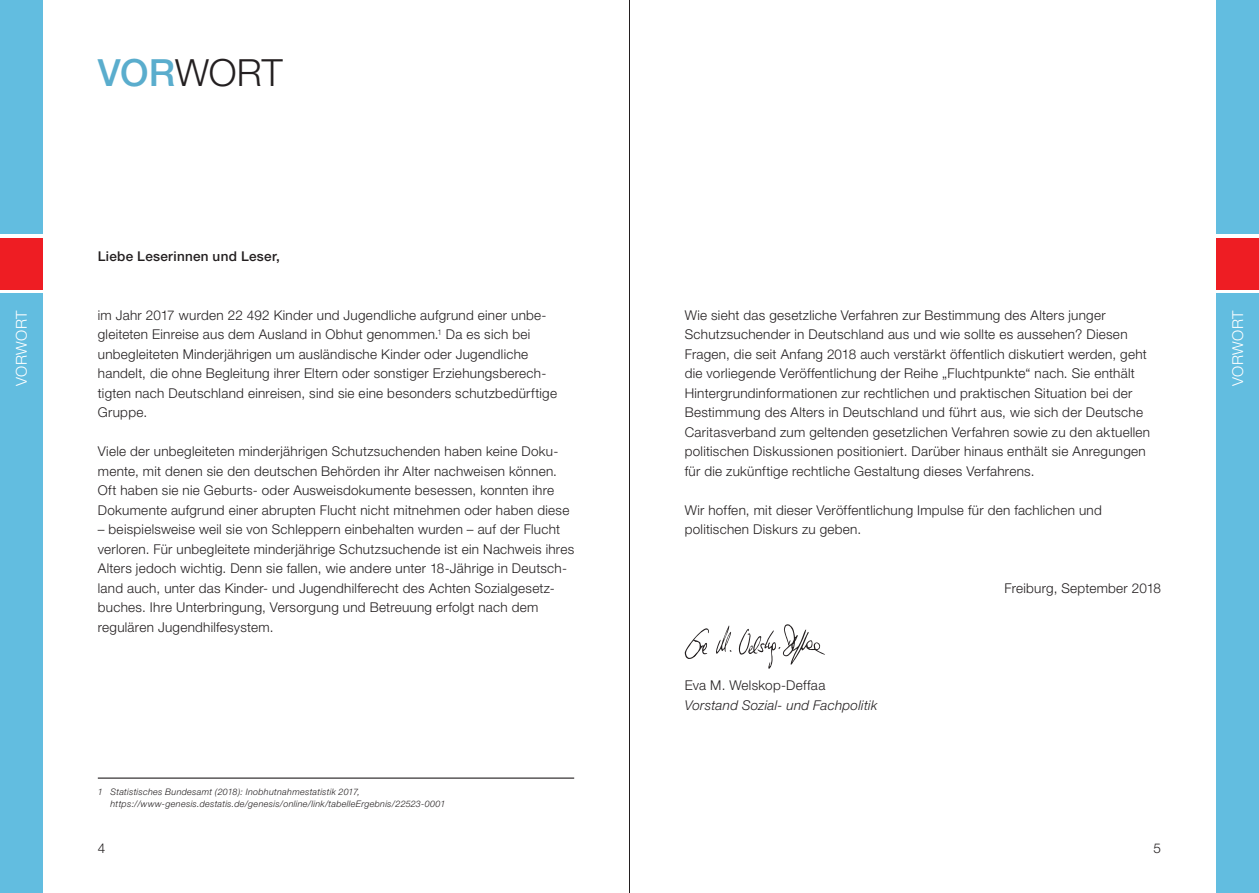
<style>
.page{position:relative;width:1259px;height:893px;background:#fff}
.page>*{position:absolute;margin:0;border:0;box-sizing:border-box;transform-origin:0 0}
.t1{font:300 37.5px "Helvetica Neue";color:#231f20}
.t2{font:300 15px "Helvetica Neue";letter-spacing:.03em;color:#fff}
.t3{font:300 13.5px/19.5px "Helvetica Neue";letter-spacing:.02em;color:#231f20}
.t4{font:italic 300 13.5px "Helvetica Neue";letter-spacing:.02em;color:#231f20}
.t5{font:500 13.5px "Helvetica Neue";color:#231f20}
.t6{font:italic 300 9px/12px "Helvetica Neue";letter-spacing:.03em;color:#231f20}
.s1{font-weight:500;color:#5aadcd}
</style>
<div class="page">
<hr style="left:629px;top:0;width:1px;height:893px;background:#231f20">
<div style="left:1216px;top:293px;width:43px;height:600px;background:#62bde0"></div>
<div style="left:1216px;top:0;width:43px;height:234px;background:#62bde0"></div>
<div style="left:1216px;top:238px;width:43px;height:51px;background:#ee1d23"></div>
<div style="left:0;top:293px;width:43px;height:600px;background:#62bde0"></div>
<div style="left:0;top:238px;width:43px;height:51px;background:#ee1d23"></div>
<div style="left:0;top:0;width:43px;height:234px;background:#62bde0"></div>
<svg style="left:684px;top:625px;width:47px;height:34px"></svg>
<svg style="left:738px;top:624px;width:87px;height:45px"></svg>
<hr style="left:98px;top:777px;width:476px;height:2px;background:#231f20">
<p class="t2" style="left:12px;top:386px;width:78px;rotate:-90deg">Vorwort</p>
<h1 class="t1" style="left:98px;top:50px;width:186px"><span class="s1">Vor</span>wort</h1>
<p class="t5" style="left:98px;top:248px;width:184px">Liebe Leserinnen und Leser,</p>
<p class="t3" style="left:98px;top:305px;width:461px">im Jahr 2017 wurden 22 492 Kinder und Jugendliche aufgrund einer unbe&shy;gleiteten Einreise aus dem Ausland in Obhut genommen.<sup>1</sup> Da es sich bei unbegleiteten Minderjährigen um ausländische Kinder oder Jugendliche handelt, die ohne Begleitung ihrer Eltern oder sonstiger Erziehungsberech&shy;tigten nach Deutschland einreisen, sind sie eine besonders schutzbedürftige Gruppe.</p>
<p class="t3" style="left:98px;top:441px;width:473px">Viele der unbegleiteten minderjährigen Schutzsuchenden haben keine Doku&shy;mente, mit denen sie den deutschen Behörden ihr Alter nachweisen können.<br>Oft haben sie nie Geburts- oder Ausweisdokumente besessen, konnten ihre Dokumente aufgrund einer abrupten Flucht nicht mitnehmen oder haben diese</p>
<p class="t3" style="left:98px;top:519px;width:478px">– beispielsweise weil sie von Schleppern einbehalten wurden – auf der Flucht verloren. Für unbegleitete minderjährige Schutzsuchende ist ein Nachweis ihres Alters jedoch wichtig. Denn sie fallen, wie andere unter 18-Jährige in Deutsch&shy;land auch, unter das Kinder- und Jugendhilferecht des Achten Sozialgesetz&shy;buches. Ihre Unterbringung, Versorgung und Betreuung erfolgt nach dem regulären Jugendhilfesystem.</p>
<p class="t6" style="left:111px;top:786px;width:336px;text-indent:-13px">1 Statistisches Bundesamt (2018): Inobhutnahmestatistik 2017, https://www-genesis.destatis.de/genesis/online/link/tabelleErgebnis/22523-0001</p>
<p class="t3" style="left:98px;top:838px;width:9px">4</p>
<p class="t3" style="left:685px;top:305px;width:467px">Wie sieht das gesetzliche Verfahren zur Bestimmung des Alters junger Schutzsuchender in Deutschland aus und wie sollte es aussehen? Diesen Fragen, die seit Anfang 2018 auch verstärkt öffentlich diskutiert werden, geht die vorliegende Veröffentlichung der Reihe „Fluchtpunkte“ nach. Sie enthält<br>H intergrundinformationen zur rechtlichen und praktischen Situation bei der Bestimmung des Alters in Deutschland und führt aus, wie sich der Deutsche Caritasverband zum geltenden gesetzlichen Verfahren sowie zu den aktuellen politischen Diskussionen positioniert. Darüber hinaus enthält sie Anregungen für die zukünftige rechtliche Gestaltung dieses Verfahrens.</p>
<p class="t3" style="left:685px;top:500px;width:418px">Wir hoffen, mit dieser Veröffentlichung Impulse für den fachlichen und politischen Diskurs zu geben.</p>
<p class="t3" style="left:685px;top:675px;width:142px">Eva M. Welskop-Deffaa</p>
<p class="t4" style="left:685px;top:697px;width:194px">Vorstand Sozial- und Fachpolitik</p>
<p class="t3" style="left:1004px;top:578px;width:158px">Freiburg, September 2018</p>
<p class="t3" style="left:1153px;top:838px;width:9px">5</p>
<p class="t2" style="left:1228px;top:386px;width:78px;rotate:-90deg">Vorwort</p>
</div>
